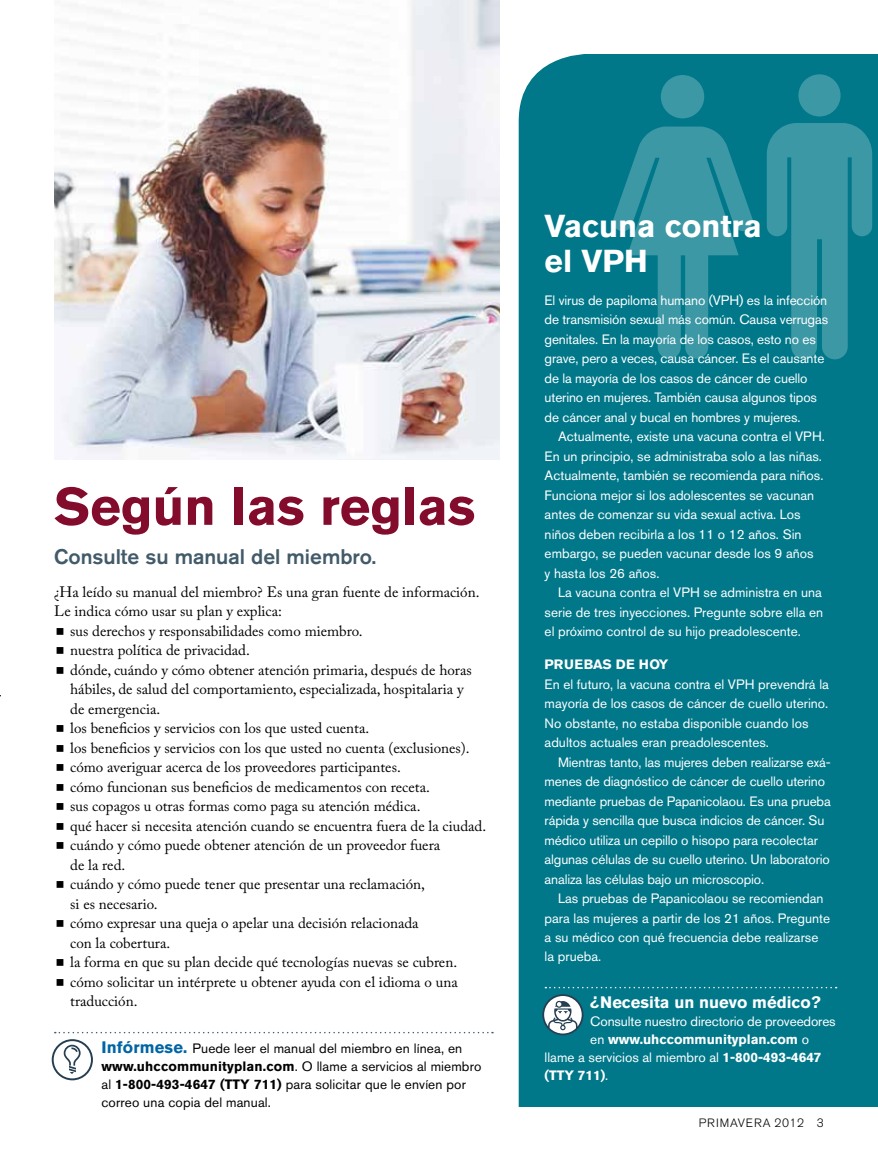
<style>
.page{position:relative;width:878px;height:1161px;background:#fff}
.page>*{position:absolute;margin:0;border:0;box-sizing:border-box;transform-origin:0 0}
.t1{font:700 52.5px "Akzidenz Grotesk BE";color:#830b2c}
.t2{font:700 31.5px/34.5px "Akzidenz Grotesk BE";color:#fff}
.t3{font:500 21px "Akzidenz Grotesk BE";color:#425a69}
.t4{font:700 16.5px "Akzidenz Grotesk BE";color:#fff}
.t5{font:15px "Adobe Caslon Pro";color:#000}
.t6{font:13.5px/19.5px "Akzidenz Grotesk BE";color:#fff}
.t7{font:13.5px/18px "Akzidenz Grotesk BE";letter-spacing:.01em;color:#000}
.t8{font:700 13.5px "Akzidenz Grotesk BE";color:#fff}
.t9{font:300 12px "Akzidenz Grotesk BE";letter-spacing:.05em;color:#000}
.s1{font-weight:700;font-size:16.5px;color:#0065a4}
.s2{font-weight:700}
.s3{font-weight:400}
</style>
<div class="page">
<div style="left:518px;top:54px;width:360px;height:1053px;background:#00788a"></div>
<svg style="left:612px;top:75px;width:142px;height:284px;background:#1d8796"></svg>
<svg style="left:766px;top:74px;width:106px;height:285px;background:#258b9a"></svg>
<img style="left:54px;top:0;width:446px;height:460px">
<svg style="left:55px;top:1032px;width:438px;height:1px"></svg>
<svg style="left:52px;top:1039px;width:41px;height:41px"></svg>
<svg style="left:545px;top:987px;width:291px;height:1px"></svg>
<svg style="left:542px;top:994px;width:41px;height:41px"></svg>
<h1 class="t1" style="left:54px;top:476px;width:423px">Según las reglas</h1>
<h3 class="t3" style="left:54px;top:543px;width:324px">Consulte su manual del miembro.</h3>
<p class="t5" style="left:54px;top:583px;width:427px">¿Ha leído su manual del miembro? Es una gran fuente de información.</p>
<p class="t5" style="left:54px;top:602px;width:229px">Le indica cómo usar su plan y explica:</p>
<p class="t5" style="left:70px;top:622px;width:294px">sus derechos y responsabilidades como miembro.</p>
<p class="t5" style="left:70px;top:641px;width:181px">nuestra política de privacidad.</p>
<p class="t5" style="left:70px;top:661px;width:403px">dónde, cuándo y cómo obtener atención primaria, después de horas</p>
<p class="t5" style="left:70px;top:680px;width:395px">hábiles, de salud del comportamiento, especializada, hospitalaria y</p>
<p class="t5" style="left:70px;top:700px;width:91px">de emergencia.</p>
<p class="t5" style="left:70px;top:719px;width:300px">los beneficios y servicios con los que usted cuenta.</p>
<p class="t5" style="left:70px;top:739px;width:401px">los beneficios y servicios con los que usted no cuenta (exclusiones).</p>
<p class="t5" style="left:70px;top:758px;width:332px">cómo averiguar acerca de los proveedores participantes.</p>
<p class="t5" style="left:70px;top:778px;width:361px">cómo funcionan sus beneficios de medicamentos con receta.</p>
<p class="t5" style="left:70px;top:797px;width:352px">sus copagos u otras formas como paga su atención médica.</p>
<p class="t5" style="left:70px;top:817px;width:417px">qué hacer si necesita atención cuando se encuentra fuera de la ciudad.</p>
<p class="t5" style="left:70px;top:836px;width:371px">cuándo y cómo puede obtener atención de un proveedor fuera</p>
<p class="t5" style="left:70px;top:856px;width:57px">de la red.</p>
<p class="t5" style="left:70px;top:875px;width:356px">cuándo y cómo puede tener que presentar una reclamación,</p>
<p class="t5" style="left:70px;top:895px;width:89px">si es necesario.</p>
<p class="t5" style="left:70px;top:914px;width:350px">cómo expresar una queja o apelar una decisión relacionada</p>
<p class="t5" style="left:70px;top:934px;width:102px">con la cobertura.</p>
<p class="t5" style="left:70px;top:953px;width:388px">la forma en que su plan decide qué tecnologías nuevas se cubren.</p>
<p class="t5" style="left:70px;top:973px;width:389px">cómo solicitar un intérprete u obtener ayuda con el idioma o una</p>
<p class="t5" style="left:70px;top:992px;width:69px">traducción.</p>
<p class="t7" style="left:101px;top:1039px;width:381px"><span class="s1">Infórmese.</span> Puede leer el manual del miembro en línea, en <span class="s2">www.uhccommunityplan.com</span>. O llame a servicios al miembro al <span class="s2">1-800-493-4647 (TTY 711)</span> para solicitar que le envíen por correo una copia del manual.</p>
<h2 class="t2" style="left:544px;top:209px;width:219px">Vacuna contra el VPH</h2>
<p class="t6" style="left:544px;top:290px;width:285px">El virus de papiloma humano (VPH) es la infección de transmisión sexual más común. Causa verrugas genitales. En la mayoría de los casos, esto no es grave, pero a veces, causa cáncer. Es el causante de la mayoría de los casos de cáncer de cuello uterino en mujeres. También causa algunos tipos de cáncer anal y bucal en hombres y mujeres.</p>
<p class="t6" style="left:544px;top:427px;width:282px;text-indent:14px">Actualmente, existe una vacuna contra el VPH.<br>En un principio, se administraba solo a las niñas.<br>Actualmente, también se recomienda para niños.<br>Funciona mejor si los adolescentes se vacunan antes de comenzar su vida sexual activa. Los niños deben recibirla a los 11 o 12 años. Sin embargo, se pueden vacunar desde los 9 años<br>y hasta los 26 años.</p>
<p class="t6" style="left:544px;top:583px;width:280px;text-align:justify;text-indent:14px">La vacuna contra el VPH se administra en una serie de tres inyecciones. Pregunte sobre ella en el próximo control de su hijo preadolescente.</p>
<p class="t8" style="left:544px;top:657px;width:20px">PRUE</p>
<p class="t8" style="left:583px;top:657px;width:86px">BAS DE HOY</p>
<p class="t6" style="left:544px;top:674px;width:286px">En el futuro, la vacuna contra el VPH prevendrá la mayoría de los casos de cáncer de cuello uterino.<br>No obstante, no estaba disponible cuando los adultos actuales eran preadolescentes.</p>
<p class="t6" style="left:544px;top:752px;width:288px;text-indent:14px">Mientras tanto, las mujeres deben realizarse exá&shy;menes de diagnóstico de cáncer de cuello uterino mediante pruebas de Papanicolaou. Es una prueba rápida y sencilla que busca indicios de cáncer. Su médico utiliza un cepillo o hisopo para recolectar algunas células de su cuello uterino. Un laboratorio analiza las células bajo un microscopio.</p>
<p class="t6" style="left:544px;top:888px;width:287px;text-indent:14px">Las pruebas de Papanicolaou se recomiendan para las mujeres a partir de los 21 años. Pregunte a su médico con qué frecuencia debe realizarse la prueba.</p>
<p class="t4" style="left:590px;top:993px;width:232px">¿Necesita un nuevo médico?</p>
<p class="t6" style="left:590px;top:1011px;width:247px">Consulte nuestro directorio de proveedores</p>
<p class="t8" style="left:590px;top:1031px;width:220px"><span class="s3">en</span> www.uhccommunityplan.com <span class="s3">o</span></p>
<p class="t6" style="left:544px;top:1047px;width:278px">llame a servicios al miembro al <span class="s2">1-800-493-4647</span></p>
<p class="t8" style="left:544px;top:1067px;width:65px">(TTY 711)<span class="s3">.</span></p>
<p class="t9" style="left:698px;top:1116px;width:127px">PRIMAVERA 2012 3</p>
</div>
